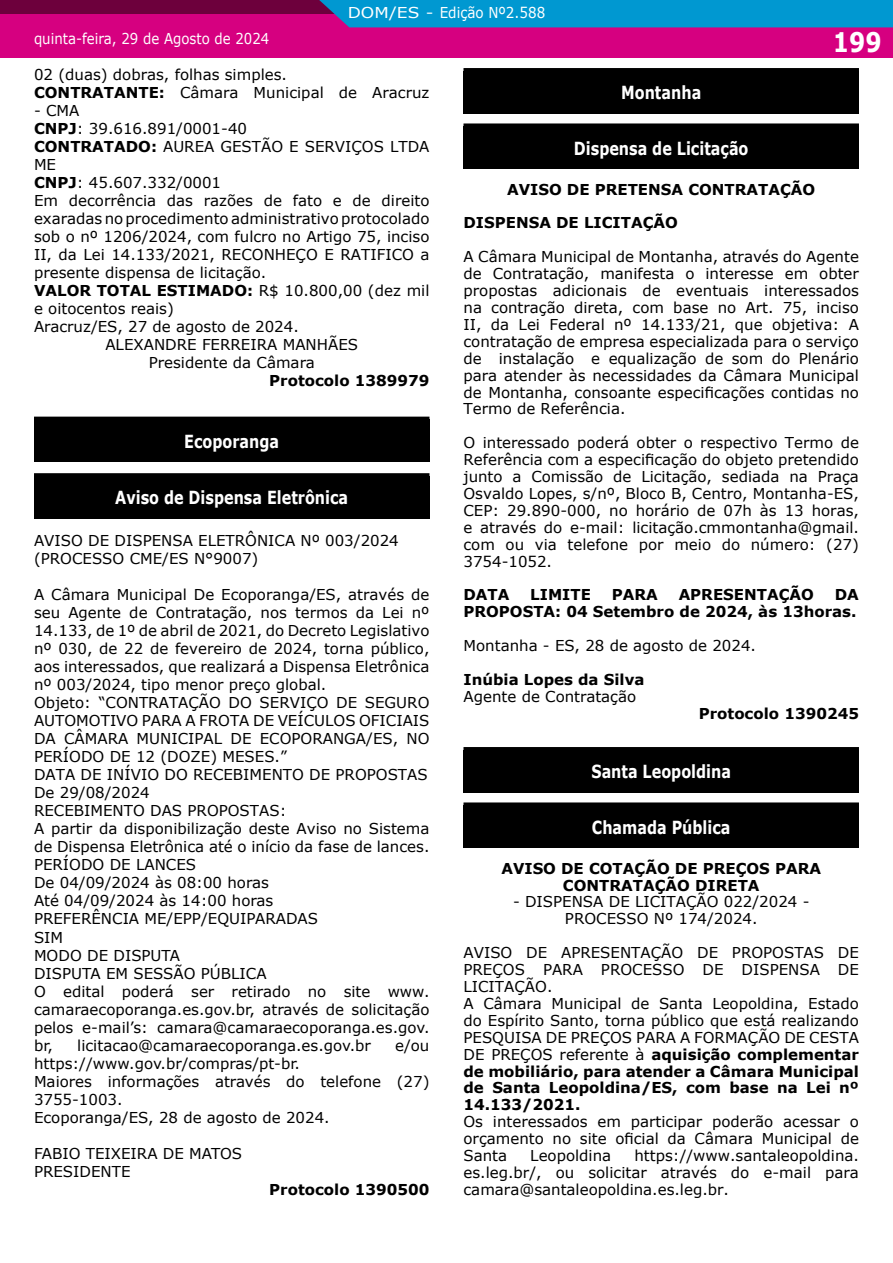
<style>
.page{position:relative;width:893px;height:1263px;background:#fff}
.page>*{position:absolute;margin:0;border:0;box-sizing:border-box;transform-origin:0 0}
.t1{font:700 27px "Verdana";color:#fff;scale:.85 1}
.t2{font:700 18px "Verdana";color:#fff;scale:.8 1}
.t3{font:15px/18px "Verdana";color:#000}
.t4{font:700 15px/17px "Verdana";color:#000;text-align:right}
.t5{font:15px "Verdana";color:#fff;scale:.89 1}
.t6{font:15px "Verdana";color:#fff;scale:1.14 1}
.s1{font-weight:700}
.s2{font-weight:400}
</style>
<div class="page">
<hr style="left:0;top:0;width:1px;height:57px;background:#d60080">
<svg style="left:0;top:0;width:1px;height:14px"></svg>
<div style="left:1px;top:0;width:892px;height:57px;background:#d60080"></div>
<div style="left:1px;top:0;width:892px;height:14px;background:#6d003c"></div>
<div style="left:319px;top:0;width:574px;height:27px;background:#0098d1"></div>
<div style="left:34px;top:420px;width:395px;height:42px;background:#000"></div>
<div style="left:34px;top:417px;width:395px;height:6px;background:#000"></div>
<div style="left:34px;top:476px;width:395px;height:43px;background:#000"></div>
<div style="left:34px;top:473px;width:395px;height:6px;background:#000"></div>
<div style="left:463px;top:71px;width:396px;height:43px;background:#000"></div>
<div style="left:463px;top:68px;width:396px;height:6px;background:#000"></div>
<div style="left:463px;top:126px;width:396px;height:43px;background:#000"></div>
<div style="left:463px;top:123px;width:396px;height:6px;background:#000"></div>
<div style="left:463px;top:750px;width:396px;height:42px;background:#000"></div>
<div style="left:463px;top:747px;width:396px;height:6px;background:#000"></div>
<div style="left:463px;top:805px;width:396px;height:43px;background:#000"></div>
<div style="left:463px;top:802px;width:396px;height:6px;background:#000"></div>
<p class="t6" style="left:348px;top:2px;width:175px">DOM/ES - Edição Nº2.588</p>
<p class="t5" style="left:34px;top:28px;width:266px">quinta-feira, 29 de Agosto de 2024</p>
<p class="t3" style="left:34px;top:65px;width:397px">02 (duas) dobras, folhas simples.<br><span class="s1">CONTRATANTE:</span> Câmara Municipal de Aracruz</p>
<p class="t3" style="left:34px;top:101px;width:47px">- CMA</p>
<p class="t3" style="left:34px;top:119px;width:215px"><span class="s1">CNPJ</span>: 39.616.891/0001-40</p>
<p class="t3" style="left:34px;top:137px;width:397px"><span class="s1">CONTRATADO:</span> AUREA GESTÃO E SERVIÇOS LTDA</p>
<p class="t3" style="left:34px;top:155px;width:24px">ME</p>
<p class="t3" style="left:34px;top:173px;width:189px"><span class="s1">CNPJ</span>: 45.607.332/0001</p>
<p class="t3" style="left:34px;top:191px;width:397px">Em decorrência das razões de fato e de direito</p>
<p class="t3" style="left:34px;top:209px;width:397px">exaradas no procedimento administrativo protocolado</p>
<p class="t3" style="left:34px;top:227px;width:397px">sob o nº 1206/2024, com fulcro no Artigo 75, inciso</p>
<p class="t3" style="left:34px;top:245px;width:397px">II, da Lei 14.133/2021, RECONHEÇO E RATIFICO a</p>
<p class="t3" style="left:34px;top:263px;width:234px">presente dispensa de licitação.</p>
<p class="t4" style="left:34px;top:282px;width:397px">VALOR TOTAL ESTIMADO: <span class="s2">R$ 10.800,00 (dez mil</span></p>
<p class="t3" style="left:34px;top:299px;width:141px">e oitocentos reais)</p>
<p class="t3" style="left:34px;top:318px;width:266px">Aracruz/ES, 27 de agosto de 2024.</p>
<p class="t3" style="left:105px;top:336px;width:254px">ALEXANDRE FERREIRA MANHÃES</p>
<p class="t3" style="left:149px;top:354px;width:168px">Presidente da Câmara</p>
<p class="t4" style="left:269px;top:372px;width:162px">Protocolo 1389979</p>
<p class="t2" style="left:184px;top:428px;width:120px">Ecoporanga</p>
<p class="t2" style="left:115px;top:485px;width:293px">Aviso de Dispensa Eletrônica</p>
<p class="t3" style="left:34px;top:531px;width:366px">AVISO DE DISPENSA ELETRÔNICA Nº 003/2024 (PROCESSO CME/ES N°9007)</p>
<p class="t3" style="left:34px;top:585px;width:397px">A Câmara Municipal De Ecoporanga/ES, através de seu Agente de Contratação, nos termos da Lei nº 14.133, de 1º de abril de 2021, do Decreto Legislativo nº 030, de 22 de fevereiro de 2024, torna público, aos interessados, que realizará a Dispensa Eletrônica nº 003/2024, tipo menor preço global.<br>Objeto: “CONTRATAÇÃO DO SERVIÇO DE SEGURO AUTOMOTIVO PARA A FROTA DE VEÍCULOS OFICIAIS DA CÂMARA MUNICIPAL DE ECOPORANGA/ES, NO PERÍODO DE 12 (DOZE) MESES.”<br>DATA DE INÍVIO DO RECEBIMENTO DE PROPOSTAS De 29/08/2024<br>RECEBIMENTO DAS PROPOSTAS:<br>A partir da disponibilização deste Aviso no Sistema de Dispensa Eletrônica até o início da fase de lances.<br>PERÍODO DE LANCES<br>De 04/09/2024 às 08:00 horas<br>Até 04/09/2024 às 14:00 horas<br>PREFERÊNCIA ME/EPP/EQUIPARADAS<br>SIM<br>MODO DE DISPUTA<br>DISPUTA EM SESSÃO PÚBLICA<br>O edital poderá ser retirado no site www. camaraecoporanga.es.gov.br, através de solicitação pelos e-mail’s: camara@camaraecoporanga.es.gov. br,</p>
<p class="t3" style="left:77px;top:1036px;width:295px">licitacao@camaraecoporanga.es.gov.br</p>
<p class="t3" style="left:395px;top:1036px;width:36px">e/ou</p>
<p class="t3" style="left:34px;top:1054px;width:397px">https://www.gov.br/compras/pt-br.<br>Maiores informações através do telefone (27)<br>3755-1003.<br>Ecoporanga/ES, 28 de agosto de 2024.</p>
<p class="t3" style="left:34px;top:1144px;width:210px">FABIO TEIXEIRA DE MATOS<br>PRESIDENTE</p>
<p class="t4" style="left:269px;top:1181px;width:162px">Protocolo 1390500</p>
<p class="t2" style="left:621px;top:80px;width:102px">Montanha</p>
<h1 class="t1" style="left:833px;top:23px;width:59px">199</h1>
<p class="t2" style="left:574px;top:135px;width:220px">Dispensa de Licitação</p>
<p class="t4" style="left:507px;top:180px;width:310px">AVISO DE PRETENSA CONTRATAÇÃO</p>
<p class="t4" style="left:463px;top:214px;width:216px">DISPENSA DE LICITAÇÃO</p>
<p class="t3" style="left:463px;top:248px;width:397px;line-height:17px;text-align:justify">A Câmara Municipal de Montanha, através do Agente de Contratação, manifesta o interesse em obter propostas adicionais de eventuais interessados na contração direta, com base no Art. 75, inciso II, da Lei Federal nº 14.133/21, que objetiva: A contratação de empresa especializada para o serviço de instalação e equalização de som do Plenário para atender às necessidades da Câmara Municipal de Montanha, consoante especificações contidas no Termo de Referência.</p>
<p class="t3" style="left:463px;top:434px;width:397px;line-height:17px;text-align:justify">O interessado poderá obter o respectivo Termo de Referência com a especificação do objeto pretendido junto a Comissão de Licitação, sediada na Praça Osvaldo Lopes, s/nº, Bloco B, Centro, Montanha-ES, CEP: 29.890-000, no horário de 07h às 13 horas, e através do e-mail: licitação.cmmontanha@gmail. com ou via telefone por meio do número: (27)<br>3754-1052.</p>
<p class="t4" style="left:463px;top:586px;width:47px">DATA</p>
<p class="t4" style="left:530px;top:586px;width:62px">LIMITE</p>
<p class="t4" style="left:612px;top:586px;width:48px">PARA</p>
<p class="t4" style="left:679px;top:586px;width:137px">APRESENTAÇÃO</p>
<p class="t4" style="left:463px;top:586px;width:397px">DA<br>PROPOSTA: 04 Setembro de 2024, às 13horas.</p>
<p class="t3" style="left:463px;top:636px;width:294px">Montanha - ES, 28 de agosto de 2024.</p>
<p class="t4" style="left:463px;top:671px;width:182px">Inúbia Lopes da Silva</p>
<p class="t3" style="left:463px;top:687px;width:174px">Agente de Contratação</p>
<p class="t4" style="left:699px;top:704px;width:162px">Protocolo 1390245</p>
<p class="t2" style="left:591px;top:759px;width:176px">Santa Leopoldina</p>
<p class="t2" style="left:592px;top:814px;width:175px">Chamada Pública</p>
<p class="t4" style="left:501px;top:859px;width:321px;text-align:center">AVISO DE COTAÇÃO DE PREÇOS PARA<br>CONTRATAÇÃO DIRETA</p>
<p class="t3" style="left:513px;top:893px;width:298px;line-height:17px;text-align:center">- DISPENSA DE LICITAÇÃO 022/2024 -<br>PROCESSO Nº 174/2024.</p>
<p class="t3" style="left:463px;top:944px;width:397px;line-height:17px">AVISO DE APRESENTAÇÃO DE PROPOSTAS DE PREÇOS PARA PROCESSO DE DISPENSA DE LICITAÇÃO.<br>A Câmara Municipal de Santa Leopoldina, Estado do Espírito Santo, torna público que está realizando PESQUISA DE PREÇOS PARA A FORMAÇÃO DE CESTA DE PREÇOS referente à <span class="s1">aquisição complementar de mobiliário, para atender a Câmara Municipal de Santa Leopoldina/ES, com base na Lei nº 14.133/2021.</span></p>
<p class="t3" style="left:463px;top:1113px;width:397px;line-height:17px;text-align:justify">Os interessados em participar poderão acessar o orçamento no site oficial da Câmara Municipal de Santa</p>
<p class="t3" style="left:463px;top:1147px;width:397px;line-height:17px;text-align:justify;text-indent:171px">https://www.santaleopoldina. es.leg.br/, ou solicitar através do e-mail para camara@santaleopoldina.es.leg.br.</p>
<p class="t3" style="left:530px;top:1146px;width:82px">Leopoldina</p>
</div>
